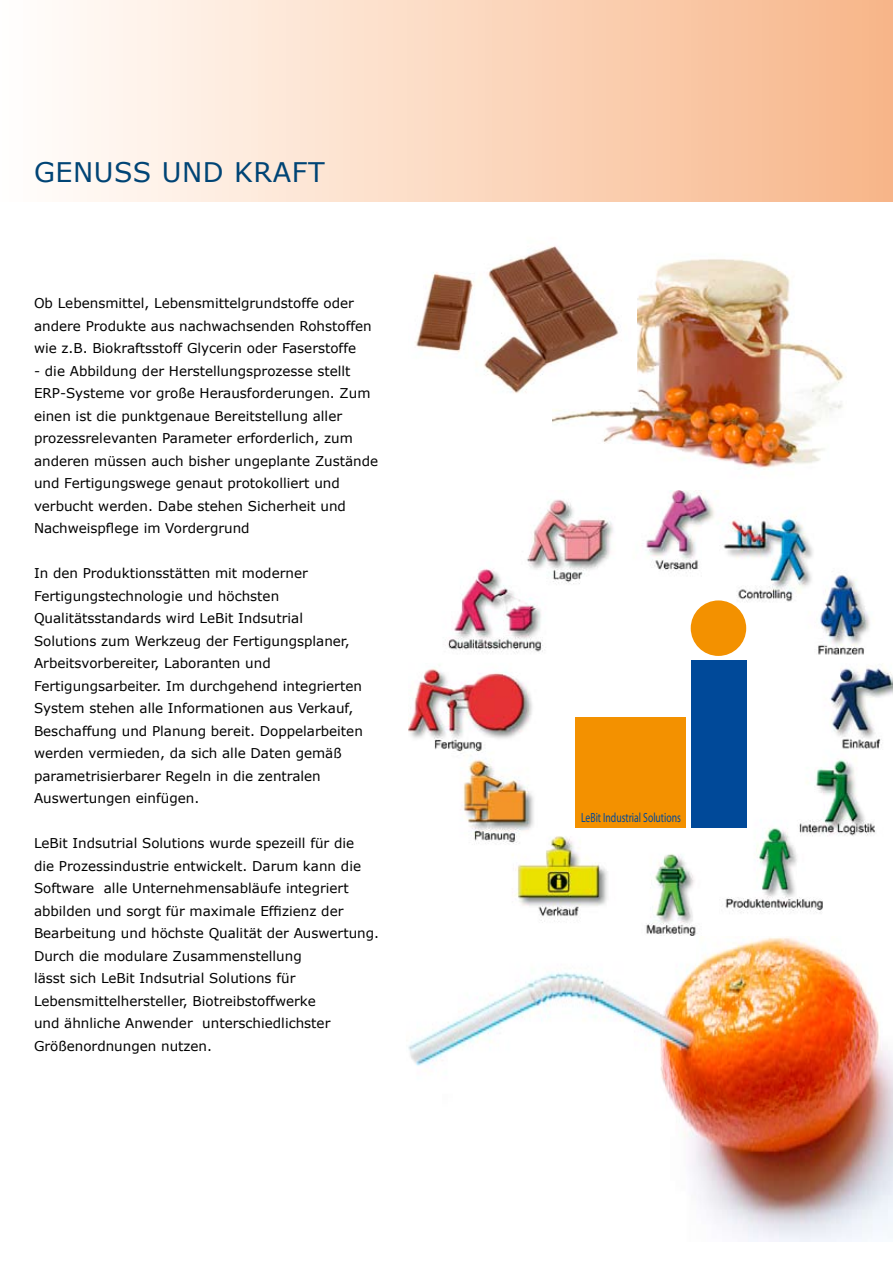
<style>
.page{position:relative;width:893px;height:1263px;background:#fff}
.page>*{position:absolute;margin:0;border:0;box-sizing:border-box;transform-origin:0 0}
.t1{font:27px "Verdana";letter-spacing:.02em;color:#004475}
.t2{font:13.5px/22.5px "Verdana";color:#000}
.t3{font:13.2px "Myriad";color:#004999;scale:.73 1}
</style>
<div class="page">
<div style="left:0;top:0;width:893px;height:202px;background:linear-gradient(to right,#fffffe,#f7b689)"></div>
<img style="left:408px;top:935px;width:485px;height:307px">
<img style="left:553px;top:259px;width:292px;height:210px">
<img style="left:415px;top:246px;width:222px;height:155px">
<img style="left:408px;top:490px;width:485px;height:445px">
<div style="left:575px;top:717px;width:111px;height:111px;background:#f39100"></div>
<div style="left:691px;top:660px;width:55px;height:167px;background:#004999"></div>
<div style="left:691px;top:600px;width:55px;height:56px;background:#f39100;border-radius:50%"></div>
<h1 class="t1" style="left:34px;top:153px;width:292px">Genuss und Kraft</h1>
<p class="t2" style="left:34px;top:292px;width:339px">Ob Lebensmittel, Lebensmittelgrundstoffe oder andere Produkte aus nachwachsenden Rohstoffen wie z.B. Biokraftsstoff Glycerin oder Faserstoffe</p>
<p class="t2" style="left:34px;top:359px;width:346px">- die Abbildung der Herstellungsprozesse stellt ERP-Systeme vor große Herausforderungen. Zum einen ist die punktgenaue Bereitstellung aller prozessrelevanten Parameter erforderlich, zum anderen müssen auch bisher ungeplante Zustände und Fertigungswege genaut protokolliert und verbucht werden. Dabe stehen Sicherheit und Nachweispflege im Vordergrund</p>
<p class="t2" style="left:34px;top:562px;width:330px">In den Produktionsstätten mit moderner Fertigungstechnologie und höchsten Qualitätsstandards wird LeBit Indsutrial Solutions zum Werkzeug der Fertigungsplaner, Arbeitsvorbereiter, Laboranten und Fertigungsarbeiter. Im durchgehend integrierten System stehen alle Informationen aus Verkauf, Beschaffung und Planung bereit. Doppelarbeiten werden vermieden, da sich alle Daten gemäß parametrisierbarer Regeln in die zentralen Auswertungen einfügen.</p>
<p class="t2" style="left:34px;top:832px;width:347px">LeBit Indsutrial Solutions wurde spezeill für die<br>die Prozessindustrie entwickelt. Darum kann die Software alle U nternehmensabläufe integriert abbilden und sorgt für maximale Effizienz der Bearbeitung und höchste Qualität der Auswertung.<br>Durch die modulare Zusammenstellung<br>lässt sich LeBit Indsutrial Solutions für Lebensmittelhersteller, Biotreibstoffwerke<br>und ähnliche Anwender unterschiedlichster Größenordnungen nutzen.</p>
<p class="t3" style="left:581px;top:811px;width:138px">LeBit Industrial Solutions</p>
</div>
